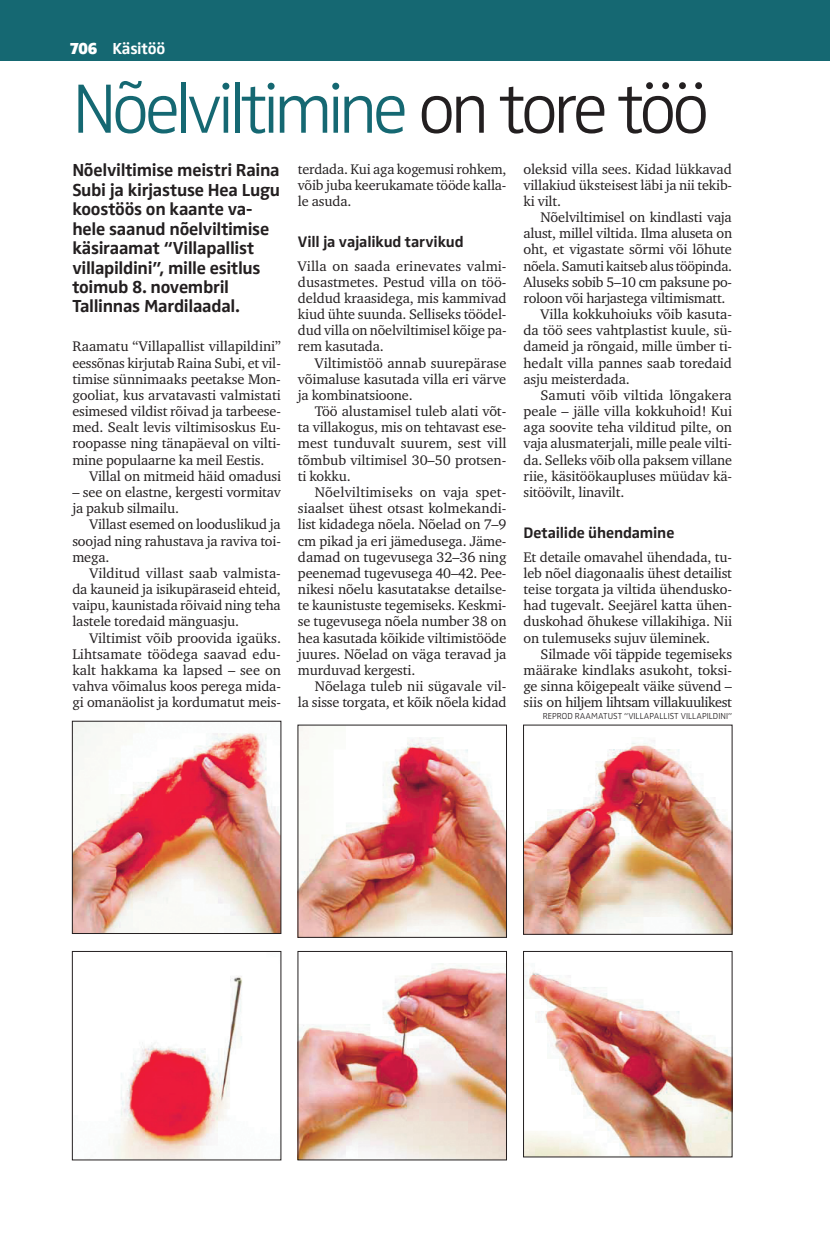
<style>
.page{position:relative;width:830px;height:1234px;background:#fff}
.page>*{position:absolute;margin:0;border:0;box-sizing:border-box;transform-origin:0 0}
.t1{font:300 72px "Zwo Pro";letter-spacing:-.07em;color:#156872}
.t2{font:700 18px/19.5px "Zwo Pro";letter-spacing:-.02em;color:#231f20}
.t3{font:700 16.5px "Zwo Pro";letter-spacing:-.02em;color:#fff}
.t4{font:700 15.75px "Zwo Pro";letter-spacing:-.01em;color:#231f20}
.t5{font:14.25px/16.2px "Charter ITC";letter-spacing:-.01em;color:#231f20;text-align:justify}
.t6{font:300 9px "Zwo Pro";color:#231f20}
.s1{font-weight:900}
.s2{color:#231f20}
</style>
<div class="page">
<div style="left:0;top:0;width:829px;height:60px;background:#156872"></div>
<hr style="left:829px;top:0;width:1px;height:60px;background:#156872">
<img style="left:74px;top:722px;width:205px;height:209px">
<div style="left:72px;top:720px;width:209px;height:213px;border:1px solid #231f20"></div>
<img style="left:299px;top:726px;width:205px;height:209px">
<img style="left:525px;top:740px;width:205px;height:192px">
<img style="left:114px;top:976px;width:128px;height:181px">
<div style="left:72px;top:951px;width:209px;height:208px;border:1px solid #231f20"></div>
<img style="left:299px;top:963px;width:205px;height:194px">
<img style="left:525px;top:972px;width:205px;height:182px">
<div style="left:523px;top:951px;width:209px;height:205px;border:1px solid #231f20"></div>
<p class="t3" style="left:70px;top:39px;width:97px"><span class="s1">706</span> Käsitöö</p>
<h1 class="t1" style="left:72px;top:67px;width:638px">Nõelviltimine <span class="s2">on tore töö</span></h1>
<p class="t2" style="left:72px;top:161px;width:209px">Nõelviltimise meistri Raina<br>Subi ja kirjastuse Hea Lugu koostöös on kaante va&shy;hele saanud nõelviltimise käsiraamat “Villapallist villapildini”, mille esitlus toimub 8. novembril<br>Tallinnas Mardilaadal.</p>
<p class="t5" style="left:72px;top:338px;width:210px">Raamatu “Villapallist villapildini” eessõnas kirjutab Raina Subi, et vil&shy;timise sünnimaaks peetakse Mon&shy;gooliat, kus arvatavasti valmistati esimesed vildist rõivad ja tarbeese&shy;med. Sealt levis viltimisoskus Eu&shy;roopasse ning tänapäeval on vilti&shy;mine populaarne ka meil Eestis.</p>
<p class="t5" style="left:89px;top:467px;width:193px">Villal on mitmeid häid omadusi</p>
<p class="t5" style="left:72px;top:484px;width:210px">– see on elastne, kergesti vormitav ja pakub silmailu.</p>
<p class="t5" style="left:72px;top:516px;width:210px;text-indent:17px">Villast esemed on looduslikud ja soojad ning rahustava ja raviva toi&shy;mega.</p>
<p class="t5" style="left:72px;top:564px;width:210px;text-indent:17px">Vilditud villast saab valmista&shy;da kauneid ja isikupäraseid ehteid, vaipu, kaunistada rõivaid ning teha lastele toredaid mänguasju.</p>
<p class="t5" style="left:72px;top:629px;width:210px;text-indent:17px">Viltimist võib proovida igaüks.<br>Lihtsamate töödega saavad edu&shy;kalt hakkama ka lapsed – see on vahva võimalus koos perega mida&shy;gi omanäolist ja kordumatut meis-</p>
<p class="t5" style="left:298px;top:161px;width:210px">terdada. Kui aga kogemusi rohkem, võib juba keerukamate tööde kalla&shy;le asuda.</p>
<p class="t4" style="left:298px;top:233px;width:167px">Vill ja vajalikud tarvikud</p>
<p class="t5" style="left:298px;top:257px;width:210px">Villa on saada erinevates valmi&shy;dusastmetes. Pestud villa on töö&shy;deldud kraasidega, mis kammivad kiud ühte suunda. Selliseks töödel&shy;dud villa on nõelviltimisel kõige pa&shy;rem kasutada.</p>
<p class="t5" style="left:298px;top:354px;width:210px;text-indent:17px">Viltimistöö annab suurepärase võimaluse kasutada villa eri värve ja kombinatsioone.</p>
<p class="t5" style="left:298px;top:403px;width:210px;text-indent:17px">Töö alustamisel tuleb alati võt&shy;ta villakogus, mis on tehtavast ese&shy;mest tunduvalt suurem, sest vill tõmbub viltimisel 30–50 protsen&shy;ti kokku.</p>
<p class="t5" style="left:298px;top:484px;width:210px;text-indent:17px">Nõelviltimiseks on vaja spet&shy;siaalset ühest otsast kolmekandi&shy;list kidadega nõela. Nõelad on 7–9 cm pikad ja eri jämedusega. Jäme&shy;damad on tugevusega 32–36 ning peenemad tugevusega 40–42. Pee&shy;nikesi nõelu kasutatakse detailse&shy;te kaunistuste tegemiseks. Keskmi&shy;se tugevusega nõela number 38 on hea kasutada kõikide viltimistööde juures. Nõelad on väga teravad ja murduvad kergesti.</p>
<p class="t5" style="left:298px;top:678px;width:210px;text-align:right">Nõelaga tuleb nii sügavale vil-<br>la sisse torgata, et kõik nõela kidad</p>
<p class="t5" style="left:523px;top:161px;width:210px">oleksid villa sees. Kidad lükkavad villakiud üksteisest läbi ja nii tekib&shy;ki vilt.</p>
<p class="t5" style="left:540px;top:209px;width:193px">Nõelviltimisel on kindlasti vaja</p>
<p class="t5" style="left:523px;top:225px;width:210px">alust, millel viltida. Ilma aluseta on</p>
<p class="t5" style="left:523px;top:241px;width:210px">oht, et vigastate sõrmi või lõhute</p>
<p class="t5" style="left:523px;top:257px;width:210px">nõela. Samuti kaitseb alus tööpinda.</p>
<p class="t5" style="left:523px;top:274px;width:210px">Aluseks sobib 5–10 cm paksune po-</p>
<p class="t5" style="left:523px;top:290px;width:203px">roloon või harjastega viltimismatt.</p>
<p class="t5" style="left:540px;top:306px;width:193px">Villa kokkuhoiuks võib kasuta-</p>
<p class="t5" style="left:523px;top:322px;width:210px">da töö sees vahtplastist kuule, sü-</p>
<p class="t5" style="left:523px;top:338px;width:210px">dameid ja rõngaid, mille ümber ti-</p>
<p class="t5" style="left:523px;top:354px;width:210px">hedalt villa pannes saab toredaid</p>
<p class="t5" style="left:523px;top:371px;width:108px">asju meisterdada.</p>
<p class="t5" style="left:540px;top:387px;width:193px">Samuti võib viltida lõngakera</p>
<p class="t5" style="left:523px;top:403px;width:210px">peale – jälle villa kokkuhoid! Kui</p>
<p class="t5" style="left:523px;top:419px;width:210px">aga soovite teha vilditud pilte, on</p>
<p class="t5" style="left:523px;top:435px;width:210px">vaja alusmaterjali, mille peale vilti-</p>
<p class="t5" style="left:523px;top:451px;width:210px">da. Selleks võib olla paksem villane</p>
<p class="t5" style="left:523px;top:467px;width:210px">riie, käsitöökaupluses müüdav kä-</p>
<p class="t5" style="left:523px;top:484px;width:102px">sitöövilt, linavilt.</p>
<p class="t4" style="left:523px;top:523px;width:152px">Detailide ühendamine</p>
<p class="t5" style="left:523px;top:548px;width:210px">Et detaile omavahel ühendada, tu&shy;leb nõel diagonaalis ühest detailist teise torgata ja viltida ühendusko&shy;had tugevalt. Seejärel katta ühen&shy;duskohad õhukese villakihiga. Nii on tulemuseks sujuv üleminek.</p>
<p class="t5" style="left:523px;top:645px;width:210px;text-indent:17px">Silmade või täppide tegemiseks määrake kindlaks asukoht, toksi&shy;ge sinna kõigepealt väike süvend – siis on hiljem lihtsam villakuulikest</p>
<p class="t6" style="left:542px;top:710px;width:190px">REPROD RAAMATUST “VILLAPALLIST VILLAPILDINI”</p>
</div>
